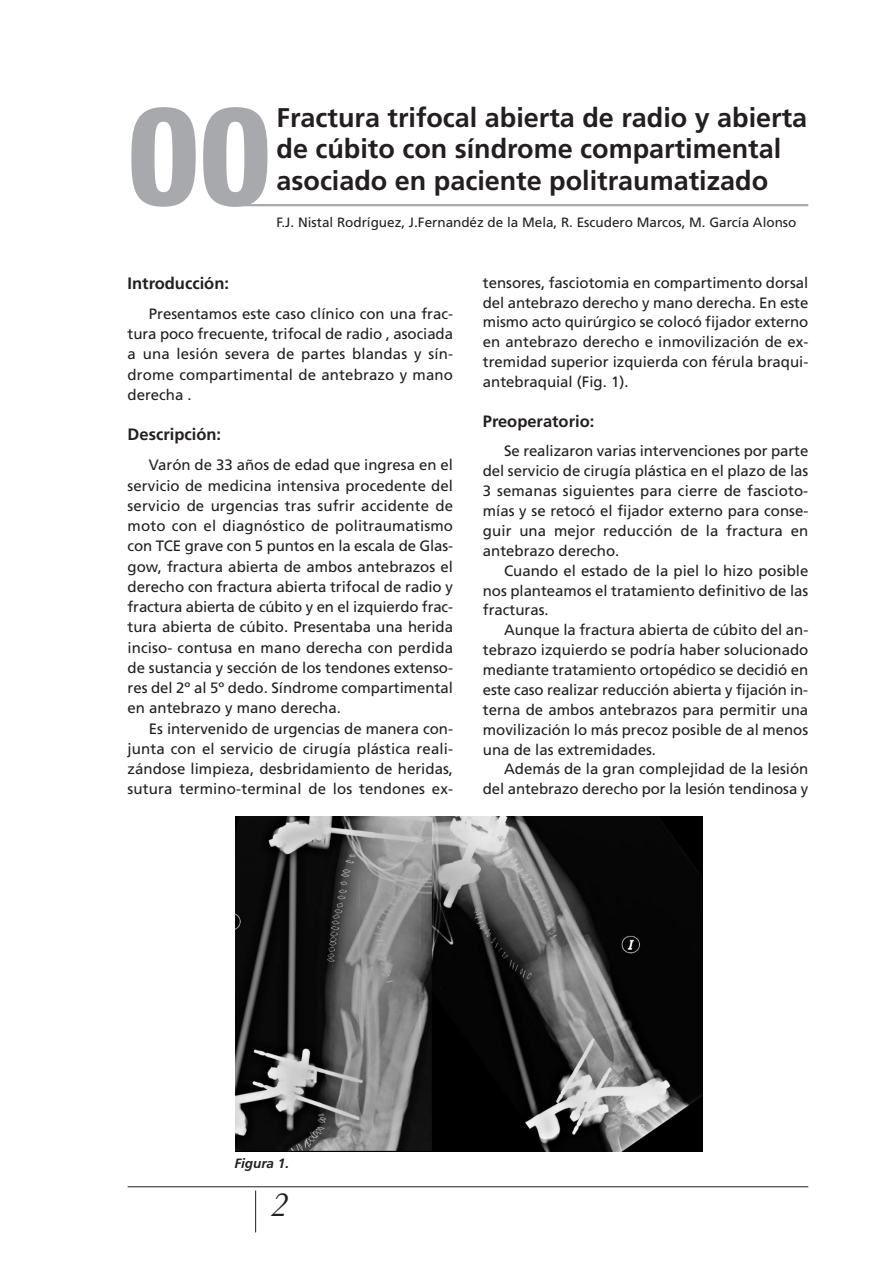
<style>
.page{position:relative;width:893px;height:1263px;background:#fff}
.page>*{position:absolute;margin:0;border:0;box-sizing:border-box;transform-origin:0 0}
.t1{font:800 condensed 138px "Helvetica Neue";color:#a8a9ad}
.t2{font:italic 36px "Garamond";color:#231f20}
.t3{font:700 27px/31.5px "Frutiger";color:#231f20}
.t4{font:700 16.5px "Frutiger";color:#231f20}
.t5{font:15px/20.2px "Frutiger";color:#231f20;text-align:justify}
.t6{font:13.5px "Frutiger";color:#231f20}
.t7{font:italic 700 13.5px "Frutiger";color:#231f20}
</style>
<div class="page">
<hr style="left:128px;top:1186px;width:680px;height:1px;background:#231f20">
<hr style="left:255px;top:1191px;width:1px;height:41px;background:#231f20">
<hr style="left:228px;top:204px;width:580px;height:2px;background:#a8a9ad">
<img style="left:235px;top:816px;width:467px;height:336px">
<h1 class="t1" style="left:128px;top:70px;width:145px">00</h1>
<h3 class="t3" style="left:276px;top:102px;width:532px">Fractura trifocal abierta de radio y abierta de cúbito con síndrome compartimental asociado en paciente politraumatizado</h3>
<p class="t6" style="left:276px;top:214px;width:521px">F.J. Nistal Rodríguez, J.Fernandéz de la Mela, R. Escudero Marcos, M. García Alonso</p>
<p class="t4" style="left:128px;top:273px;width:103px">Introducción:</p>
<p class="t5" style="left:128px;top:303px;width:327px;text-indent:21px">Presentamos este caso clínico con una frac&shy;tura poco frecuente, trifocal de radio , asociada a una lesión severa de partes blandas y sín&shy;drome compartimental de antebrazo y mano derecha .</p>
<p class="t4" style="left:128px;top:425px;width:95px">Descripción:</p>
<p class="t5" style="left:128px;top:455px;width:327px;text-indent:21px">Varón de 33 años de edad que ingresa en el servicio de medicina intensiva procedente del servicio de urgencias tras sufrir accidente de moto con el diagnóstico de politraumatismo con TCE grave con 5 puntos en la escala de Glas&shy;gow, fractura abierta de ambos antebrazos el derecho con fractura abierta trifocal de radio y fractura abierta de cúbito y en el izquierdo frac&shy;tura abierta de cúbito. Presentaba una herida inciso- contusa en mano derecha con perdida de sustancia y sección de los tendones extenso&shy;res del 2º al 5º dedo. Síndrome compartimental en antebrazo y mano derecha.</p>
<p class="t5" style="left:128px;top:718px;width:327px;text-indent:21px">Es intervenido de urgencias de manera con&shy;junta con el servicio de cirugía plástica reali&shy;zándose limpieza, desbridamiento de heridas, sutura termino-terminal de los tendones ex-</p>
<p class="t5" style="left:483px;top:273px;width:327px">tensores, fasciotomia en compartimento dorsal del antebrazo derecho y mano derecha. En este mismo acto quirúrgico se colocó fijador externo en antebrazo derecho e inmovilización de ex&shy;tremidad superior izquierda con férula braqui&shy;antebraquial (Fig. 1).</p>
<p class="t4" style="left:483px;top:411px;width:113px">Preoperatorio:</p>
<p class="t5" style="left:483px;top:441px;width:327px;text-indent:21px">Se realizaron varias intervenciones por parte del servicio de cirugía plástica en el plazo de las 3 semanas siguientes para cierre de fascioto&shy;mías y se retocó el fijador externo para conse&shy;guir una mejor reducción de la fractura en antebrazo derecho.</p>
<p class="t5" style="left:483px;top:561px;width:327px;text-indent:21px">Cuando el estado de la piel lo hizo posible nos planteamos el tratamiento definitivo de las fracturas.</p>
<p class="t5" style="left:483px;top:620px;width:327px;text-indent:21px">Aunque la fractura abierta de cúbito del an&shy;tebrazo izquierdo se podría haber solucionado mediante tratamiento ortopédico se decidió en este caso realizar reducción abierta y fijación in&shy;terna de ambos antebrazos para permitir una movilización lo más precoz posible de al menos una de las extremidades.</p>
<p class="t5" style="left:483px;top:759px;width:327px;text-align:right">Además de la gran complejidad de la lesión del antebrazo derecho por la lesión tendinosa y</p>
<p class="t7" style="left:234px;top:1155px;width:56px">Figura 1.</p>
<h2 class="t2" style="left:270px;top:1183px;width:18px">2</h2>
</div>
